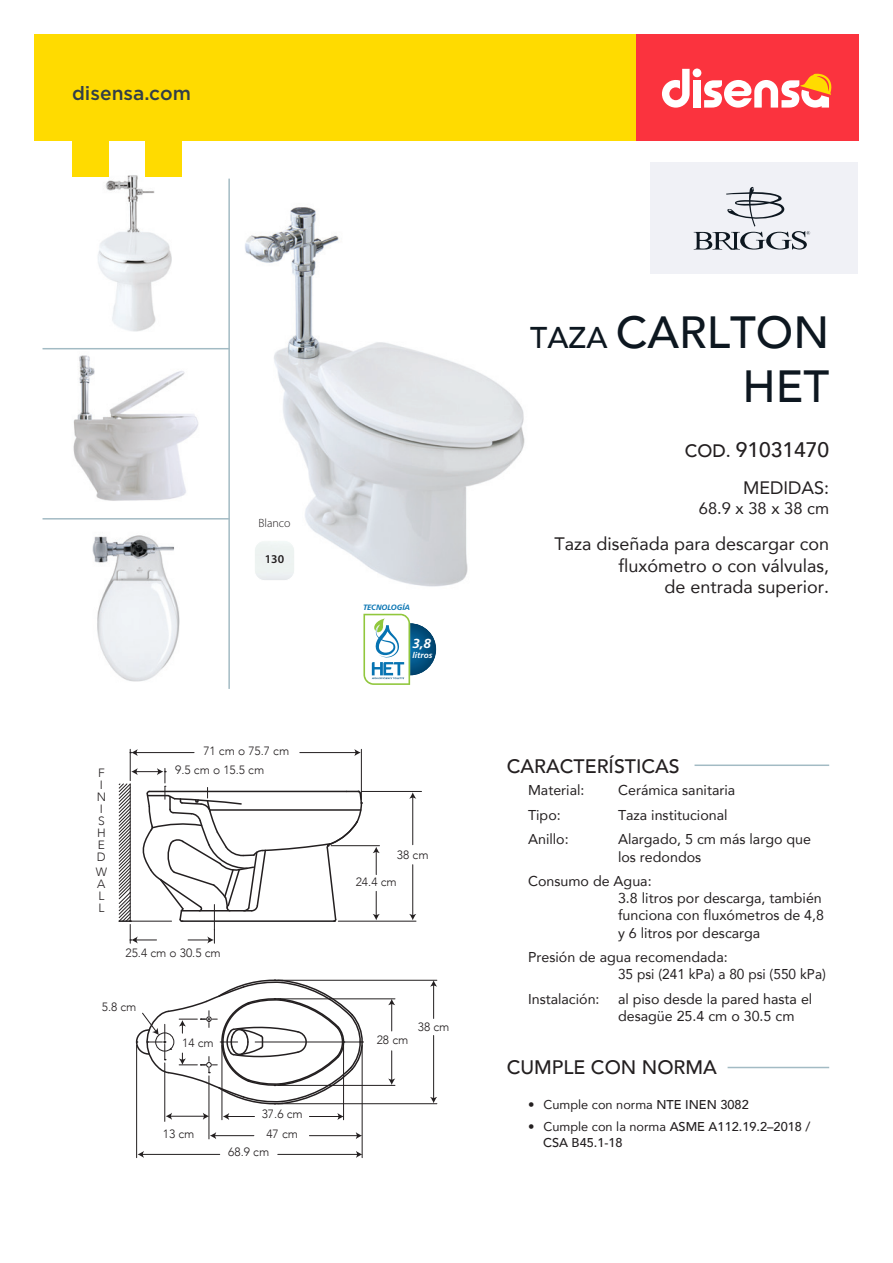
<style>
.page{position:relative;width:893px;height:1263px;background:#fff}
.page>*{position:absolute;margin:0;border:0;box-sizing:border-box;transform-origin:0 0}
.t1{font:500 45px/54px "Avenir";color:#0d1720;text-align:right}
.t2{font:500 21px "Avenir";color:#231f20}
.t3{font:500 19.5px "Avenir";color:#231f20}
.t4{font:500 19.2px "Gotham";color:#313e48}
.t5{font:18px/21.6px "Avenir";color:#231f20;text-align:right}
.t6{font:16.5px "Avenir";color:#231f20}
.t7{font:14.25px/17.1px "Avenir";color:#231f20}
.t8{font:italic 700 13.05px "Frutiger";color:#fff}
.t9{font:500 12.75px/15.3px "Avenir";color:#231f20}
.t10{font:12.75px "Avenir";color:#231f20}
.t11{font:300 12px/12px "Avenir";color:#231f20}
.t12{font:300 12px "Myriad Pro";color:#231f20}
.t13{font:600 12px "Myriad Pro";color:#231f20}
.t14{font:italic 700 8.25px "Frutiger";color:#fff}
.t15{font:italic 700 7.65px "Frutiger";color:#0673b2}
.s1{font-size:30px}
.s2{font-size:18px}
.s3{font-weight:500}
.s4{font-weight:400}
</style>
<div class="page">
<hr style="left:361px;top:749px;width:1px;height:51px;background:#231f20">
<hr style="left:130px;top:749px;width:1px;height:32px;background:#231f20">
<hr style="left:300px;top:752px;width:56px;height:1px;background:#231f20">
<svg style="left:354px;top:749px;width:7px;height:7px"></svg>
<hr style="left:136px;top:752px;width:58px;height:1px;background:#231f20">
<svg style="left:130px;top:749px;width:8px;height:7px"></svg>
<hr style="left:361px;top:791px;width:60px;height:1px;background:#231f20">
<hr style="left:331px;top:845px;width:48px;height:1px;background:#231f20">
<svg style="left:373px;top:891px;width:7px;height:29px"></svg>
<svg style="left:373px;top:847px;width:7px;height:27px"></svg>
<hr style="left:338px;top:921px;width:78px;height:1px;background:#231f20">
<hr style="left:412px;top:865px;width:1px;height:51px;background:#231f20">
<svg style="left:409px;top:914px;width:7px;height:6px"></svg>
<hr style="left:412px;top:797px;width:1px;height:48px;background:#231f20">
<svg style="left:409px;top:792px;width:7px;height:7px"></svg>
<svg style="left:118px;top:768px;width:245px;height:175px"></svg>
<hr style="left:136px;top:1045px;width:1px;height:113px;background:#231f20">
<hr style="left:362px;top:1045px;width:1px;height:113px;background:#231f20">
<hr style="left:142px;top:1154px;width:78px;height:1px;background:#231f20">
<svg style="left:138px;top:1151px;width:6px;height:7px"></svg>
<hr style="left:278px;top:1154px;width:80px;height:1px;background:#231f20">
<svg style="left:356px;top:1151px;width:6px;height:7px"></svg>
<hr style="left:170px;top:1116px;width:35px;height:1px;background:#231f20">
<svg style="left:203px;top:1113px;width:6px;height:7px"></svg>
<svg style="left:166px;top:1113px;width:6px;height:7px"></svg>
<hr style="left:164px;top:1063px;width:1px;height:58px;background:#231f20">
<hr style="left:209px;top:1076px;width:1px;height:63px;background:#231f20">
<hr style="left:214px;top:1135px;width:40px;height:1px;background:#231f20">
<svg style="left:210px;top:1132px;width:6px;height:7px"></svg>
<hr style="left:309px;top:1135px;width:49px;height:1px;background:#231f20">
<svg style="left:356px;top:1132px;width:6px;height:7px"></svg>
<hr style="left:222px;top:1045px;width:1px;height:75px;background:#231f20">
<hr style="left:343px;top:1045px;width:1px;height:75px;background:#231f20">
<svg style="left:223px;top:1113px;width:31px;height:7px"></svg>
<hr style="left:309px;top:1116px;width:30px;height:1px;background:#231f20">
<svg style="left:337px;top:1113px;width:7px;height:7px"></svg>
<hr style="left:278px;top:1103px;width:159px;height:1px;background:#231f20">
<hr style="left:278px;top:980px;width:159px;height:1px;background:#231f20">
<hr style="left:433px;top:1035px;width:1px;height:64px;background:#231f20">
<svg style="left:430px;top:1097px;width:7px;height:6px"></svg>
<hr style="left:433px;top:985px;width:1px;height:33px;background:#231f20">
<svg style="left:430px;top:980px;width:7px;height:7px"></svg>
<hr style="left:278px;top:998px;width:117px;height:1px;background:#231f20">
<hr style="left:278px;top:1085px;width:117px;height:1px;background:#231f20">
<svg style="left:388px;top:999px;width:7px;height:32px"></svg>
<svg style="left:388px;top:1051px;width:7px;height:34px"></svg>
<svg style="left:135px;top:979px;width:230px;height:126px"></svg>
<img style="left:245px;top:207px;width:280px;height:380px">
<img style="left:73px;top:355px;width:126px;height:146px">
<img style="left:98px;top:175px;width:74px;height:157px">
<img style="left:92px;top:535px;width:88px;height:147px">
<hr style="left:43px;top:348px;width:187px;height:1px;background:#a3bbc4">
<hr style="left:43px;top:518px;width:187px;height:1px;background:#a3bbc4">
<hr style="left:228px;top:179px;width:2px;height:510px;background:#a3bbc4">
<hr style="left:728px;top:1067px;width:101px;height:1px;background:#a3bbc4">
<hr style="left:694px;top:764px;width:135px;height:2px;background:#a3bbc4">
<div style="left:386px;top:625px;width:49px;height:49px;background:#02456f;border-radius:50%"></div>
<div style="left:388px;top:627px;width:44px;height:45px;background:#004975;border-radius:50%"></div>
<div style="left:388px;top:627px;width:44px;height:44px;background:#004a77;border-radius:50%"></div>
<div style="left:390px;top:629px;width:40px;height:41px;background:#024d7b;border-radius:50%"></div>
<div style="left:390px;top:629px;width:40px;height:40px;background:#034e7c;border-radius:50%"></div>
<div style="left:392px;top:631px;width:37px;height:37px;background:#045180;border-radius:50%"></div>
<div style="left:393px;top:632px;width:34px;height:35px;background:#055384;border-radius:50%"></div>
<div style="left:393px;top:632px;width:34px;height:34px;background:#055485;border-radius:50%"></div>
<div style="left:395px;top:634px;width:31px;height:31px;background:#035789;border-radius:50%"></div>
<div style="left:396px;top:635px;width:28px;height:28px;background:#055b8e;border-radius:50%"></div>
<div style="left:396px;top:636px;width:28px;height:27px;background:#055b8f;border-radius:50%"></div>
<div style="left:398px;top:637px;width:24px;height:24px;background:#055e93;border-radius:50%"></div>
<div style="left:399px;top:638px;width:23px;height:23px;background:#055f94;border-radius:50%"></div>
<div style="left:400px;top:639px;width:20px;height:21px;background:#056198;border-radius:50%"></div>
<div style="left:400px;top:639px;width:20px;height:20px;background:#056299;border-radius:50%"></div>
<div style="left:402px;top:641px;width:16px;height:17px;background:#06659d;border-radius:50%"></div>
<div style="left:402px;top:641px;width:16px;height:16px;background:#06669e;border-radius:50%"></div>
<div style="left:404px;top:643px;width:12px;height:13px;background:#0669a2;border-radius:50%"></div>
<div style="left:405px;top:644px;width:10px;height:10px;background:#066ca6;border-radius:50%"></div>
<div style="left:406px;top:645px;width:9px;height:9px;background:#066da8;border-radius:50%"></div>
<svg style="left:363px;top:614px;width:50px;height:71px"></svg>
<div style="left:651px;top:162px;width:207px;height:112px;background:#f0f1f6"></div>
<svg style="left:694px;top:186px;width:116px;height:64px"></svg>
<div style="left:635px;top:34px;width:224px;height:106px;background:#fb333e"></div>
<div style="left:34px;top:34px;width:601px;height:106px;background:#ffdb00"></div>
<svg style="left:662px;top:69px;width:28px;height:39px"></svg>
<div style="left:693px;top:80px;width:8px;height:28px;background:#fff"></div>
<div style="left:693px;top:69px;width:8px;height:8px;background:#fff;border-radius:50%"></div>
<svg style="left:704px;top:73px;width:128px;height:35px"></svg>
<div style="left:72px;top:140px;width:37px;height:37px;background:#ffdb00"></div>
<div style="left:145px;top:140px;width:36px;height:37px;background:#ffdb00"></div>
<img style="left:254px;top:540px;width:41px;height:41px">
<div style="left:254px;top:540px;width:41px;height:41px;border:1px solid #fff;border-radius:11px"></div>
<h3 class="t4" style="left:72px;top:81px;width:120px">disensa.com</h3>
<p class="t12" style="left:258px;top:517px;width:34px">Blanco</p>
<p class="t13" style="left:265px;top:551px;width:21px">130</p>
<p class="t11" style="left:97px;top:766px;width:10px">F<br>I<br>N<br>I<br>S<br>H<br>E<br>D</p>
<p class="t11" style="left:96px;top:866px;width:13px">W<br>A<br>L<br>L</p>
<p class="t11" style="left:203px;top:744px;width:87px">71 cm o 75.7 cm</p>
<p class="t11" style="left:175px;top:763px;width:91px">9.5 cm o 15.5 cm</p>
<p class="t11" style="left:125px;top:947px;width:97px">25.4 cm o 30.5 cm</p>
<p class="t11" style="left:102px;top:1001px;width:36px">5.8 cm</p>
<p class="t11" style="left:182px;top:1037px;width:33px">14 cm</p>
<p class="t11" style="left:262px;top:1108px;width:42px">37.6 cm</p>
<p class="t11" style="left:163px;top:1127px;width:33px">13 cm</p>
<p class="t11" style="left:266px;top:1127px;width:33px">47 cm</p>
<p class="t11" style="left:228px;top:1146px;width:42px">68.9 cm</p>
<p class="t15" style="left:363px;top:603px;width:49px">TECNOLOGÍA</p>
<p class="t8" style="left:413px;top:636px;width:20px">3,8</p>
<p class="t14" style="left:413px;top:650px;width:21px">litros</p>
<p class="t11" style="left:397px;top:849px;width:33px">38 cm</p>
<p class="t11" style="left:356px;top:876px;width:42px">24.4 cm</p>
<p class="t11" style="left:377px;top:1034px;width:33px">28 cm</p>
<p class="t11" style="left:418px;top:1020px;width:33px">38 cm</p>
<h1 class="t1" style="left:530px;top:303px;width:300px"><span class="s1">TAZA</span> CARLTON<br>HET</h1>
<h2 class="t2" style="left:685px;top:432px;width:146px"><span class="s2">COD.</span> 91031470</h2>
<p class="t5" style="left:743px;top:476px;width:88px">MEDIDAS:</p>
<p class="t6" style="left:699px;top:495px;width:132px">68.9 x 38 x 38 cm</p>
<p class="t5" style="left:554px;top:533px;width:276px">Taza diseñada para descargar con fluxómetro o con válvulas,<br>de entrada superior.</p>
<h3 class="t3" style="left:507px;top:749px;width:175px">CARACTERÍSTICAS</h3>
<p class="t7" style="left:528px;top:781px;width:58px">Material:</p>
<p class="t7" style="left:618px;top:781px;width:119px">Cerámica sanitaria</p>
<p class="t7" style="left:528px;top:806px;width:34px">Tipo:</p>
<p class="t7" style="left:618px;top:806px;width:111px">Taza institucional</p>
<p class="t7" style="left:528px;top:830px;width:42px">Anillo:</p>
<p class="t7" style="left:618px;top:830px;width:195px">Alargado, 5 cm más largo que los redondos</p>
<p class="t7" style="left:618px;top:872px;width:207px;text-indent:-90px">Consumo de Agua:<br>3.8 litros por descarga, también funciona con fluxómetros de 4,8 y 6 litros por descarga</p>
<p class="t7" style="left:618px;top:948px;width:209px;text-indent:-90px">Presión de agua recomendada:<br>35 psi (241 kPa) a 80 psi (550 kPa)</p>
<p class="t7" style="left:528px;top:990px;width:73px">Instalación:</p>
<p class="t7" style="left:618px;top:990px;width:196px">al piso desde la pared hasta el desagüe 25.4 cm o 30.5 cm</p>
<h3 class="t3" style="left:507px;top:1051px;width:212px">CUMPLE CON NORMA</h3>
<p class="t10" style="left:528px;top:1094px;width:222px">• Cumple con norma <span class="s3">NTE INEN 3082</span></p>
<p class="t9" style="left:543px;top:1118px;width:269px;text-indent:-15px"><span class="s4">• Cumple con la norma</span> ASME A112.19.2–2018 /<br>CSA B45.1-18</p>
</div>
